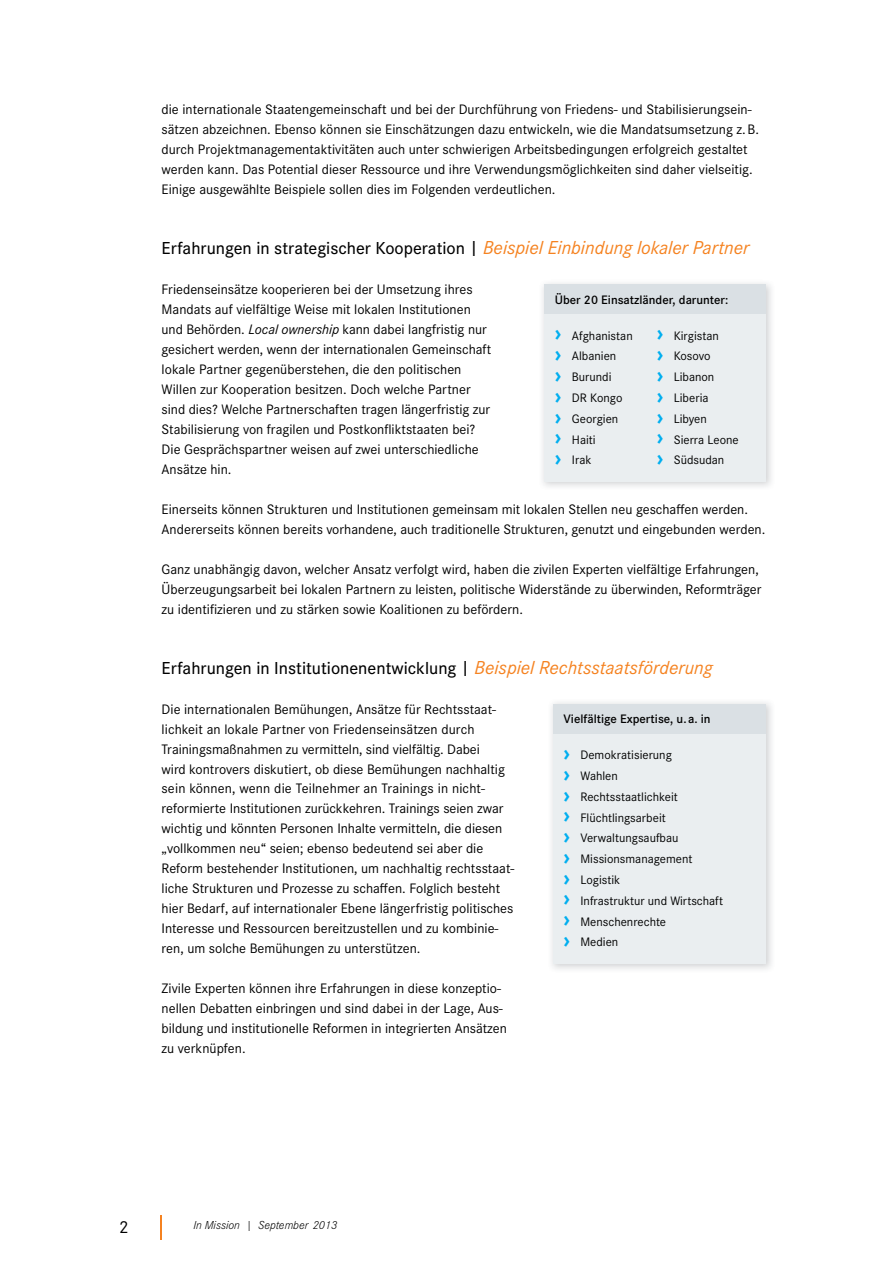
<style>
.page{position:relative;width:893px;height:1263px;background:#fff}
.page>*{position:absolute;margin:0;border:0;box-sizing:border-box;transform-origin:0 0}
.t1{font:500 18px "Corporate S";color:#000}
.t2{font:18px "Corporate S";color:#000}
.t3{font:14.25px/20px "Corporate S";color:#000}
.t4{font:12.75px/20.7px "Corporate CVS";color:#000}
.t5{font:600 12.75px "Corporate S";color:#000}
.t6{font:italic 300 12px "Corporate S";color:#000}
.s1{font-weight:400;font-style:italic;font-size:19.5px;color:#f58220}
.s2{font-style:italic}
.s3{font-family:"Meta Plus CV Bold";font-size:21px;color:#00aeef}
</style>
<div class="page">
<hr style="left:160px;top:1215px;width:2px;height:25px;background:#f58220">
<img style="left:542px;top:283px;width:229px;height:204px">
<div style="left:544px;top:284px;width:221px;height:30px;background:#dae0e4"></div>
<div style="left:544px;top:314px;width:221px;height:167px;background:#eaeef0"></div>
<img style="left:551px;top:702px;width:221px;height:267px">
<div style="left:553px;top:704px;width:212px;height:30px;background:#dae0e4"></div>
<div style="left:553px;top:734px;width:212px;height:229px;background:#eaeef0"></div>
<p class="t3" style="left:162px;top:99px;width:599px">die internationale Staatengemeinschaft und bei der Durchführung von Friedens- und Stabilisierungsein&shy;sätzen abzeichnen. Ebenso können sie Einschätzungen dazu entwickeln, wie die Mandatsumsetzung z. B. durch Projektmanagementaktivitäten auch unter schwierigen Arbeitsbedingungen erfolgreich gestaltet werden kann. Das Potential dieser Ressource und ihre Verwendungsmöglichkeiten sind daher vielseitig.<br>Einige ausgewählte Beispiele sollen dies im Folgenden verdeutlichen.</p>
<p class="t1" style="left:162px;top:236px;width:589px">Erfahrungen in strategischer Kooperation | <span class="s1">Beispiel Einbindung lokaler Partner</span></p>
<p class="t3" style="left:162px;top:279px;width:331px">Friedenseinsätze kooperieren bei der Umsetzung ihres Mandats auf vielfältige Weise mit lokalen Institutionen und Behörden. <span class="s2">Local ownership</span> kann dabei langfristig nur gesichert werden, wenn der internationalen Gemeinschaft lokale Partner gegenüberstehen, die den politischen Willen zur Kooperation besitzen. Doch welche Partner sind dies? Welche Partnerschaften tragen längerfristig zur Stabilisierung von fragilen und Postkonfliktstaaten bei?<br>Die Gesprächspartner weisen auf zwei unterschiedliche Ansätze hin.</p>
<p class="t3" style="left:162px;top:498px;width:605px">Einerseits können Strukturen und Institutionen gemeinsam mit lokalen Stellen neu geschaffen werden.<br>Ande rerseits können bereits vorhandene, auch traditionelle Strukturen, genutzt und eingebunden werden.</p>
<p class="t3" style="left:162px;top:558px;width:601px">Ganz unabhängig davon, welcher Ansatz verfolgt wird, haben die zivilen Experten vielfältige Erfahrungen,<br>Überzeugungsarbeit bei lokalen Partnern zu leisten, politische Widerstände zu überwinden, Reformträger zu identifizieren und zu stärken sowie Koalitionen zu befördern.</p>
<p class="t5" style="left:555px;top:291px;width:175px">Über 20 Einsatzländer, darunter:</p>
<p class="t4" style="left:555px;top:325px;width:79px"><span class="s3">›</span> Afghanistan <span class="s3">›</span> Albanien<br><span class="s3">›</span> Burundi<br><span class="s3">›</span> DR Kongo<br><span class="s3">›</span> Georgien<br><span class="s3">›</span> Haiti<br><span class="s3">›</span> Irak</p>
<p class="t4" style="left:657px;top:325px;width:84px"><span class="s3">›</span> Kirgistan<br><span class="s3">›</span> Kosovo<br><span class="s3">›</span> Libanon<br><span class="s3">›</span> Liberia<br><span class="s3">›</span> Libyen<br><span class="s3">›</span> Sierra Leone <span class="s3">›</span> Südsudan</p>
<p class="t1" style="left:162px;top:656px;width:553px">Erfahrungen in Institutionenentwicklung | <span class="s1">Beispiel Rechtsstaatsförderung</span></p>
<p class="t3" style="left:162px;top:698px;width:354px">Die internationalen Bemühungen, Ansätze für Rechtsstaat&shy;lichkeit an lokale Partner von Friedenseinsätzen durch Trainingsmaßnahmen zu vermitteln, sind vielfältig. Dabei<br>wird kontrovers diskutiert, ob diese Bemühungen nachhaltig sein können, wenn die Teilnehmer an Trainings in nicht&shy;reformierte Institutionen zurückkehren. Trainings seien zwar wichtig und könnten Personen Inhalte vermitteln, die diesen „vollkommen neu“ seien; ebenso bedeutend sei aber die Reform bestehender Institutionen, um nachhaltig rechtsstaat&shy;liche Strukturen und Prozesse zu schaffen. Folglich besteht hier Bedarf, auf internationaler Ebene längerfristig politisches Interesse und Ressourcen bereitzustellen und zu kombinie&shy;ren, um solche Bemühungen zu unterstützen.</p>
<p class="t3" style="left:162px;top:978px;width:347px">Zivile Experten können ihre Erfahrungen in diese konzeptio&shy;nellen Debatten einbringen und sind dabei in der Lage, Aus&shy;bildung und institutionelle Reformen in integrierten Ansätzen zu verknüpfen.</p>
<p class="t5" style="left:563px;top:710px;width:149px">Vielfältige Expertise, u. a. in</p>
<p class="t4" style="left:563px;top:745px;width:161px"><span class="s3">›</span> Demokratisierung<br><span class="s3">›</span> Wahlen<br><span class="s3">›</span> Rechtsstaatlichkeit<br><span class="s3">›</span> Flüchtlingsarbeit<br><span class="s3">›</span> Verwaltungsaufbau<br><span class="s3">›</span> Missionsmanagement<br><span class="s3">›</span> Logistik<br><span class="s3">›</span> Infrastruktur und Wirtschaft <span class="s3">›</span> Menschenrechte<br><span class="s3">›</span> Medien</p>
<p class="t2" style="left:119px;top:1215px;width:11px">2</p>
<p class="t6" style="left:193px;top:1217px;width:145px">In Mission | September 2013</p>
</div>
